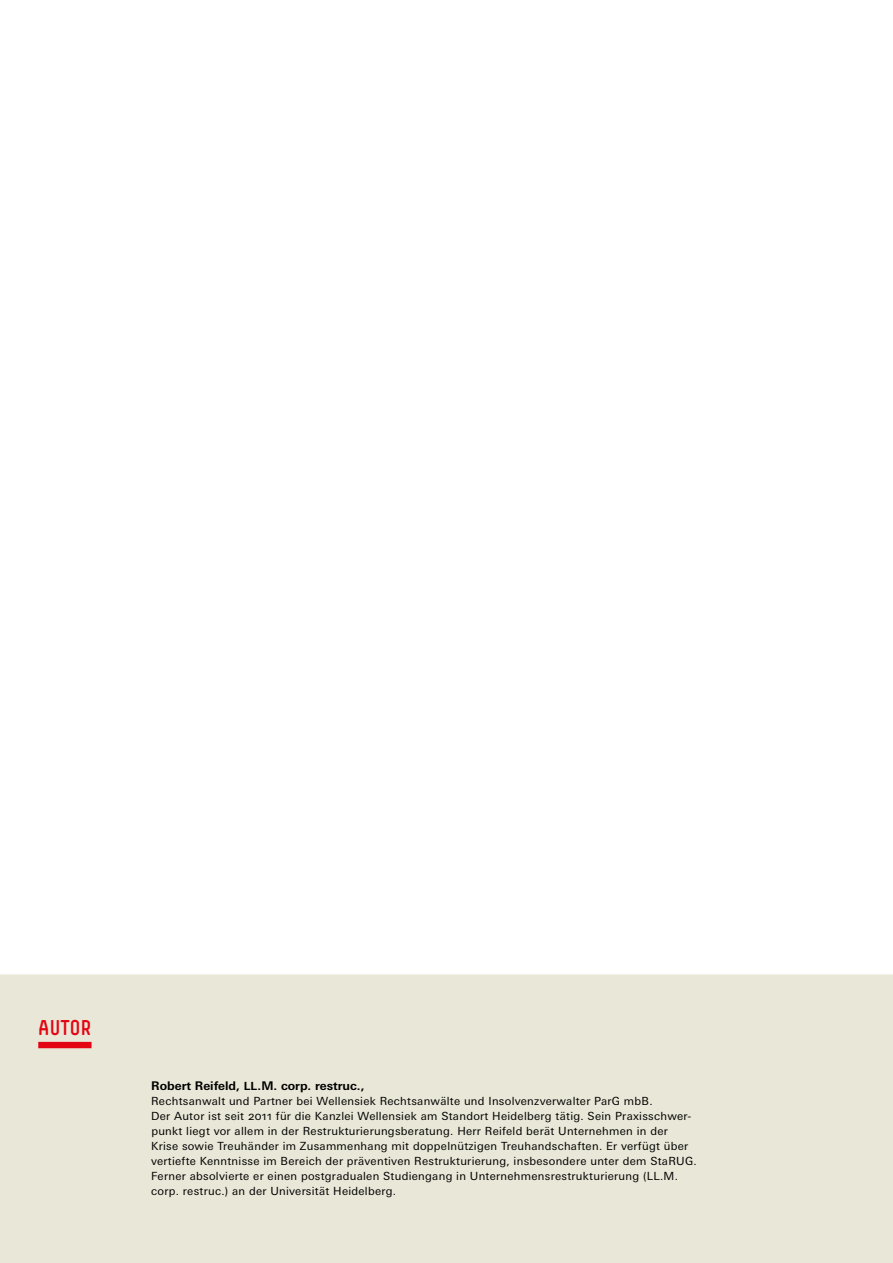
<style>
.page{position:relative;width:893px;height:1263px;background:#fff}
.page>*{position:absolute;margin:0;border:0;box-sizing:border-box;transform-origin:0 0}
.t1{font:21px "Simple HBS";color:#e30513}
.t2{font:700 12px "Univers Next Pro";color:#000}
.t3{font:11.25px/15px "Univers Next Pro";letter-spacing:.025em;color:#000}
.s1{font-size:11.25px}
</style>
<div class="page">
<div style="left:0;top:982px;width:893px;height:281px;background:#e9e7d7"></div>
<div style="left:0;top:974px;width:893px;height:9px;background:#e9e7d7"></div>
<div style="left:38px;top:1042px;width:54px;height:6px;background:#e30513"></div>
<h1 class="t1" style="left:38px;top:1016px;width:55px">AUTOR</h1>
<p class="t2" style="left:151px;top:1078px;width:215px">Robert Reifeld, <span class="s1">LL</span>.M. corp. restruc.,</p>
<p class="t3" style="left:151px;top:1093px;width:547px">Rechtsanwalt und Partner bei Wellensiek Rechtsanwälte und Insolvenzverwalter ParG mbB.<br>Der Autor ist seit 2011 für die Kanzlei Wellensiek am Standort Heidelberg tätig. Sein Praxisschwer&shy;punkt liegt vor allem in der Restrukturierungsberatung. Herr Reifeld berät Unternehmen in der Krise sowie Treuhänder im Zusammenhang mit doppelnützigen Treuhandschaften. Er verfügt über vertiefte Kenntnisse im Bereich der präventiven Restrukturierung, insbesondere unter dem StaRUG.<br>Ferner absolvierte er einen postgradualen Studiengang in Unternehmensrestrukturierung (LL.M. corp. restruc.) an der Universität Heidelberg.</p>
</div>
